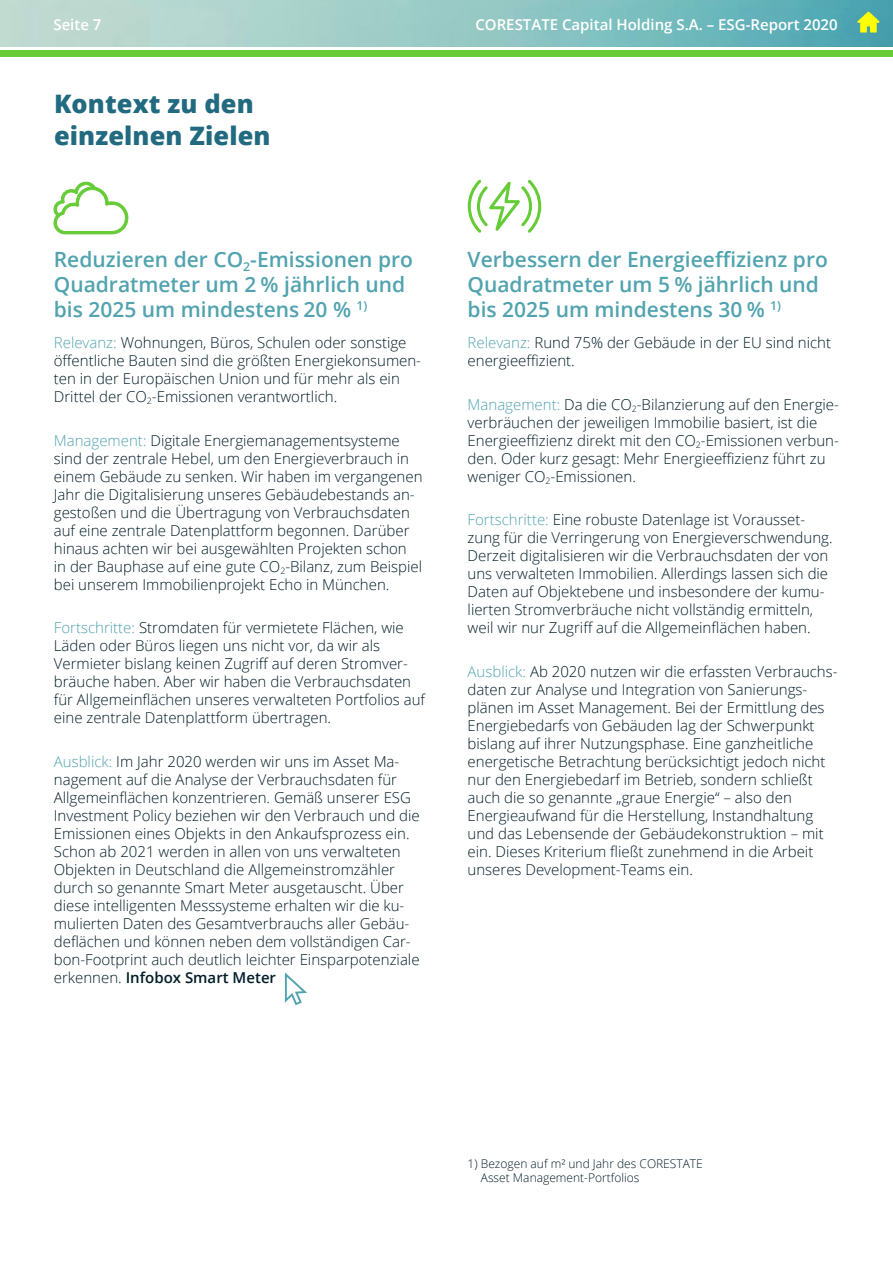
<style>
.page{position:relative;width:893px;height:1263px;background:#fff}
.page>*{position:absolute;margin:0;border:0;box-sizing:border-box;transform-origin:0 0}
.t1{font:800 25.5px/31.5px "Open Sans";letter-spacing:.005em;color:#226a80}
.t2{font:600 21px/25.2px "Open Sans";color:#51a3af}
.t3{font:300 15px/18px "Open Sans";color:#001c26}
.t4{font:600 15px "Open Sans";color:#fff}
.t5{font:300 12px/14.4px "Open Sans";color:#001c26}
.s1{color:#51a3af}
.s2{font-weight:600}
</style>
<div class="page">
<img style="left:0;top:0;width:893px;height:46px">
<svg style="left:857px;top:12px;width:22px;height:21px"></svg>
<svg style="left:53px;top:181px;width:76px;height:54px"></svg>
<svg style="left:468px;top:180px;width:73px;height:53px"></svg>
<svg style="left:285px;top:972px;width:22px;height:33px"></svg>
<div style="left:0;top:50px;width:893px;height:7px;background:#65cc37"></div>
<p class="t4" style="left:53px;top:14px;width:50px">Seite 7</p>
<p class="t4" style="left:475px;top:14px;width:364px">CORESTATE Capital Holding S.A. – ESG-Report 2020</p>
<h1 class="t1" style="left:54px;top:87px;width:218px">Kontext zu den einzelnen Zielen</h1>
<h2 class="t2" style="left:54px;top:246px;width:361px">Reduzieren der CO<sub>2</sub>-Emissionen pro<br>Quadratmeter um 2 % jährlich und bis 2025 um mindestens 20 % <sup>1)</sup></h2>
<p class="t3" style="left:54px;top:333px;width:369px"><span class="s1">Relevanz:</span> Wohnungen, Büros, Schulen oder sonstige öffentliche Bauten sind die größten Energiekonsumen&shy;ten in der Europäischen Union und für mehr als ein Drittel der CO<sub>2</sub>-Emissionen verantwortlich.</p>
<p class="t3" style="left:54px;top:431px;width:370px"><span class="s1">Management:</span> Digitale Energiemanagementsysteme sind der zentrale Hebel, um den Energieverbrauch in einem Gebäude zu senken. Wir haben im vergangenen Jahr die Digitalisierung unseres Gebäudebestands an&shy;gestoßen und die Übertragung von Verbrauchsdaten auf eine zentrale Datenplattform begonnen. Darüber hinaus achten wir bei ausgewählten Projekten schon in der Bauphase auf eine gute CO<sub>2</sub>-Bilanz, zum Beispiel bei unserem Immobilienprojekt Echo in München.</p>
<p class="t3" style="left:54px;top:618px;width:373px"><span class="s1">Fortschritte:</span> Stromdaten für vermietete Flächen, wie Läden oder Büros liegen uns nicht vor, da wir als Vermieter bislang keinen Zugriff auf deren Stromver&shy;bräuche haben. Aber wir haben die Verbrauchsdaten für Allgemeinflächen unseres verwalteten Portfolios auf eine zentrale Datenplattform übertragen.</p>
<p class="t3" style="left:54px;top:752px;width:367px"><span class="s1">Ausblick:</span> Im Jahr 2020 werden wir uns im Asset Ma&shy;nagement auf die Analyse der Verbrauchsdaten für Allgemeinflächen konzentrieren. Gemäß unserer ESG Investment Policy beziehen wir den Verbrauch und die Emissionen eines Objekts in den Ankaufsprozess ein.<br>Schon ab 2021 werden in allen von uns verwalteten Objekten in Deutschland die Allgemeinstromzähler durch so genannte Smart Meter ausgetauscht. Über diese intelligenten Messsysteme erhalten wir die ku&shy;mulierten Daten des Gesamtverbrauchs aller Gebäu&shy;deflächen und können neben dem vollständigen Car&shy;bon-Footprint auch deutlich leichter Einsparpotenziale erkennen. <span class="s2">Infobox Smart Meter</span></p>
<h2 class="t2" style="left:468px;top:246px;width:362px">Verbessern der Energieeffizienz pro<br>Quadratmeter um 5 % jährlich und bis 2025 um mindestens 30 % <sup>1)</sup></h2>
<p class="t3" style="left:468px;top:333px;width:365px"><span class="s1">Relevanz:</span> Rund 75% der Gebäude in der EU sind nicht energieeffizient.</p>
<p class="t3" style="left:468px;top:395px;width:373px"><span class="s1">Management:</span> Da die CO<sub>2</sub>-Bilanzierung auf den Energie&shy;verbräuchen der jeweiligen Immobilie basiert, ist die Energieeffizienz direkt mit den CO<sub>2</sub>-Emissionen verbun&shy;den. Oder kurz gesagt: Mehr Energieeffizienz führt zu weniger CO<sub>2</sub>-Emissionen.</p>
<p class="t3" style="left:468px;top:510px;width:367px"><span class="s1">Fortschritte:</span> Eine robuste Datenlage ist Vorausset&shy;zung für die Verringerung von Energieverschwendung.<br>Derzeit digitalisieren wir die Verbrauchsdaten der von uns verwalteten Immobilien. Allerdings lassen sich die Daten auf Objektebene und insbesondere der kumu&shy;lierten Stromverbräuche nicht vollständig ermitteln, weil wir nur Zugriff auf die Allgemeinflächen haben.</p>
<p class="t3" style="left:468px;top:662px;width:371px"><span class="s1">Ausblick:</span> Ab 2020 nutzen wir die erfassten Verbrauchs&shy;daten zur Analyse und Integration von Sanierungs&shy;plänen im Asset Management. Bei der Ermittlung des Energiebedarfs von Gebäuden lag der Schwerpunkt bislang auf ihrer Nutzungsphase. Eine ganzheitliche energetische Betrachtung berücksichtigt jedoch nicht nur den Energiebedarf im Betrieb, sondern schließt auch die so genannte „graue Energie“ – also den Energieaufwand für die Herstellung, Instandhaltung und das Lebensende der Gebäudekonstruktion – mit ein. Dieses Kriterium fließt zunehmend in die Arbeit unseres Development-Teams ein.</p>
<p class="t5" style="left:481px;top:1156px;width:224px;text-indent:-13px">1) Bezogen auf m² und Jahr des CORESTATE<br>Asset Management-Portfolios</p>
</div>
